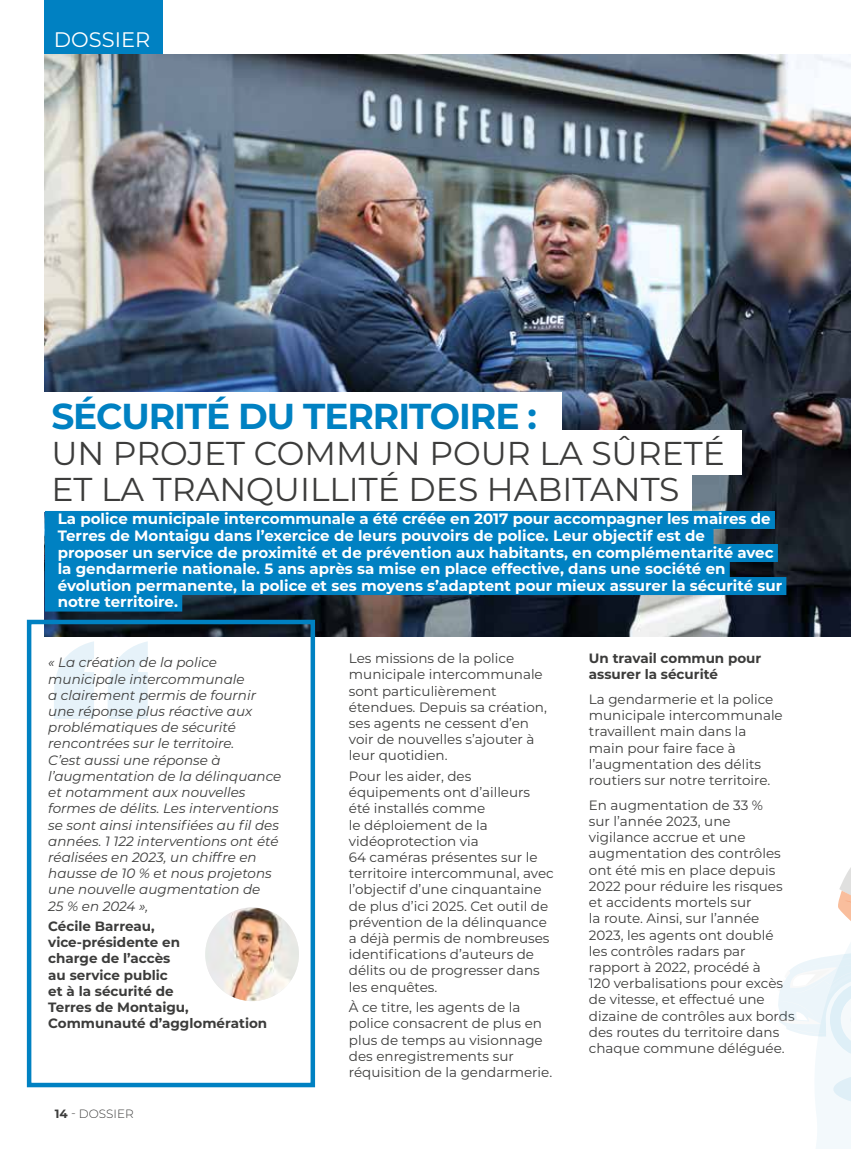
<style>
.page{position:relative;width:851px;height:1149px;background:#fff}
.page>*{position:absolute;margin:0;border:0;box-sizing:border-box;transform-origin:0 0}
.t1{font:700 36px "Montserrat";letter-spacing:-.03em;color:#0081c2}
.t2{font:33px/36px "Montserrat";color:#3c3c3b}
.t3{font:21px "Montserrat";color:#fff}
.t4{font:700 15px/16.5px "Montserrat";color:#fff}
.t5{font:13.5px/16.2px "Montserrat";color:#3c3c3b}
.t6{font:italic 13.5px/16.2px "Montserrat";color:#3c3c3b}
.t7{font:700 13.5px/16.2px "Montserrat";color:#3c3c3b}
.t8{font:300 12px "Montserrat";color:#3c3c3b}
.s1{font-weight:700}
</style>
<div class="page">
<div style="left:45px;top:0;width:118px;height:54px;background:#0081c2"></div>
<img style="left:45px;top:54px;width:805px;height:582px">
<div style="left:34px;top:392px;width:528px;height:45px;background:#fff"></div>
<div style="left:33px;top:430px;width:708px;height:45px;background:#fff"></div>
<div style="left:33px;top:466px;width:658px;height:45px;background:#fff"></div>
<div style="left:45px;top:511px;width:729px;height:18px;background:#0081c2"></div>
<div style="left:45px;top:527px;width:668px;height:18px;background:#0081c2"></div>
<div style="left:45px;top:544px;width:732px;height:18px;background:#0081c2"></div>
<div style="left:45px;top:560px;width:684px;height:18px;background:#0081c2"></div>
<div style="left:45px;top:577px;width:741px;height:18px;background:#0081c2"></div>
<div style="left:45px;top:593px;width:137px;height:18px;background:#0081c2"></div>
<img style="left:205px;top:907px;width:94px;height:93px;border-radius:47px">
<svg style="left:54px;top:641px;width:94px;height:77px"></svg>
<div style="left:27px;top:619px;width:288px;height:467px;border:4px solid #0081c2"></div>
<svg style="left:778px;top:867px;width:73px;height:281px"></svg>
<h3 class="t3" style="left:54px;top:25px;width:98px">DOSSIER</h3>
<h1 class="t1" style="left:51px;top:389px;width:487px">SÉCURITÉ DU TERRITOIRE :</h1>
<h2 class="t2" style="left:51px;top:433px;width:674px">UN PROJET COMMUN POUR LA SÛRETÉ<br>ET LA TRANQUILLITÉ DES HABITANTS</h2>
<p class="t4" style="left:58px;top:510px;width:725px">La police municipale intercommunale a été créée en 2017 pour accompagner les maires de Terres de Montaigu dans l’exercice de leurs pouvoirs de police. Leur objectif est de<br>proposer un service de proximité et de prévention aux habitants, en complémentarité avec la gendarmerie nationale. 5 ans après sa mise en place effective, dans une société en évolution permanente, la police et ses moyens s’adaptent pour mieux assurer la sécurité sur notre territoire.</p>
<p class="t6" style="left:48px;top:653px;width:234px">« La création de la police municipale intercommunale<br>a clairement permis de fournir une réponse plus réactive aux problématiques de sécurité rencontrées sur le territoire.<br>C’est aussi une réponse à l’augmentation de la délinquance et notamment aux nouvelles formes de délits. Les interventions se sont ainsi intensifiées au fil des années. 1 122 interventions ont été réalisées en 2023, un chiffre en hausse de 10 % et nous projetons une nouvelle augmentation de<br>25 % en 2024 »,</p>
<p class="t7" style="left:48px;top:917px;width:220px">Cécile Barreau, vice-présidente en<br>charge de l’accès<br>au service public<br>et à la sécurité de<br>Terres de Montaigu,<br>Communauté d’agglomération</p>
<p class="t8" style="left:55px;top:1105px;width:81px"><span class="s1">14</span> - DOSSIER</p>
<p class="t5" style="left:349px;top:649px;width:199px">Les missions de la police municipale intercommunale sont particulièrement étendues. Depuis sa création, ses agents ne cessent d’en voir de nouvelles s’ajouter à leur quotidien.</p>
<p class="t5" style="left:349px;top:767px;width:206px">Pour les aider, des équipements ont d’ailleurs été installés comme<br>le déploiement de la vidéoprotection via<br>64 caméras présentes sur le territoire intercommunal, avec l’objectif d’une cinquantaine de plus d’ici 2025. Cet outil de prévention de la délinquance a déjà permis de nombreuses identifications d’auteurs de délits ou de progresser dans les enquêtes.</p>
<p class="t5" style="left:349px;top:998px;width:205px">À ce titre, les agents de la police consacrent de plus en plus de temps au visionnage des enregistrements sur réquisition de la gendarmerie.</p>
<p class="t7" style="left:588px;top:649px;width:174px">Un travail commun pour assurer la sécurité</p>
<p class="t5" style="left:588px;top:690px;width:195px">La gendarmerie et la police municipale intercommunale travaillent main dans la main pour faire face à l’augmentation des délits routiers sur notre territoire.</p>
<p class="t5" style="left:588px;top:796px;width:207px">En augmentation de 33 %<br>sur l’année 2023, une<br>vigilance accrue et une augmentation des contrôles ont été mis en place depuis<br>2022 pour réduire les risques et accidents mortels sur<br>la route. Ainsi, sur l’année<br>2023, les agents ont doublé les contrôles radars par rapport à 2022, procédé à<br>120 verbalisations pour excès de vitesse, et effectué une dizaine de contrôles aux bords des routes du territoire dans chaque commune déléguée.</p>
</div>
